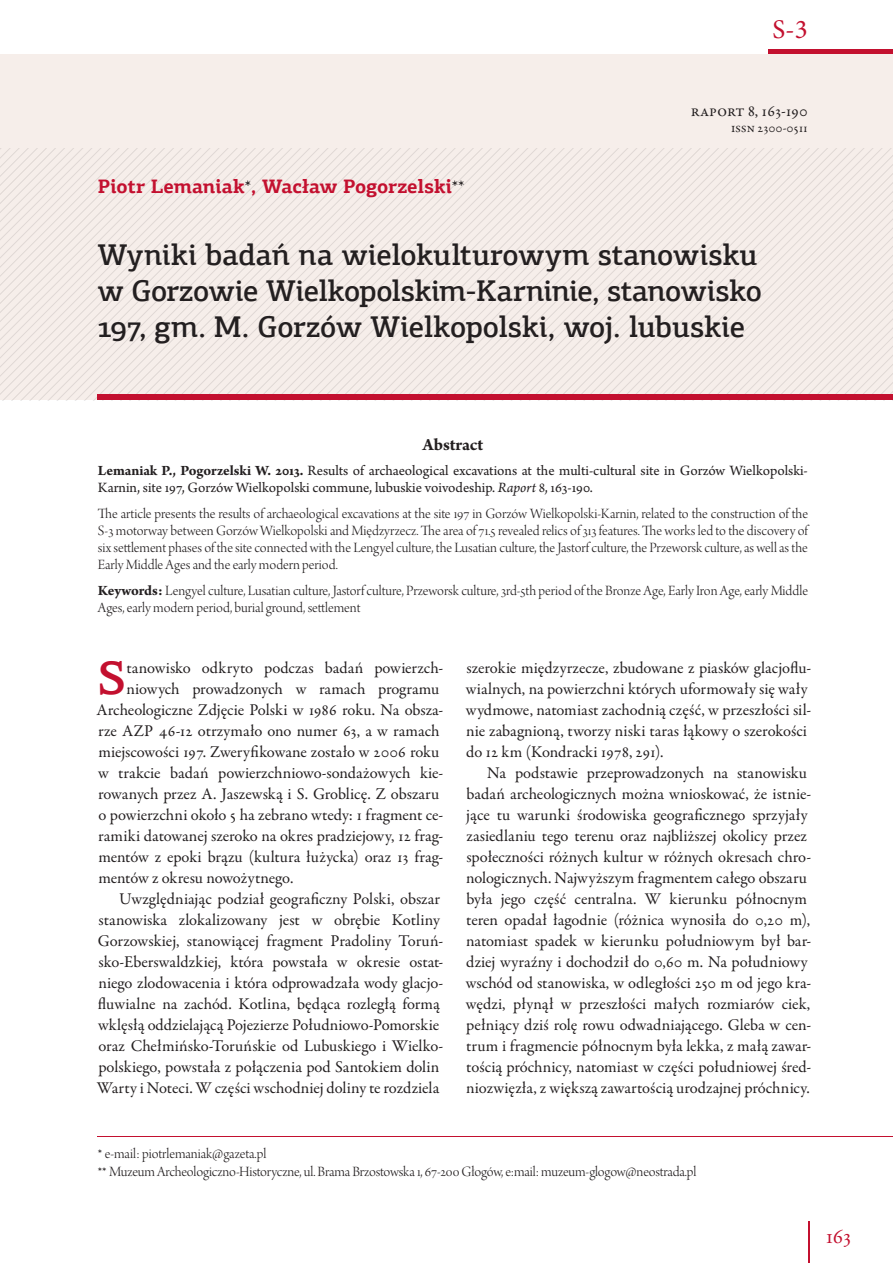
<style>
.page{position:relative;width:893px;height:1263px;background:#fff}
.page>*{position:absolute;margin:0;border:0;box-sizing:border-box;transform-origin:0 0}
.t1{font:500 46.95px "PF Agora Serif Pro";color:#c3102f}
.t2{font:500 30px/36px "PF Agora Slab Pro";letter-spacing:-.01em;color:#231f20}
.t3{font:27px "Minion Pro";color:#c3102f}
.t4{font:21px "Adobe Garamond Pro";color:#c3102f}
.t5{font:700 19.5px "PF Agora Slab Pro";color:#c3102f}
.t6{font:700 18px "Arno Pro";color:#231f20}
.t7{font:16.5px/21px "Garamond Premr Pro";letter-spacing:.005em;color:#231f20}
.t8{font:15px/17.2px "Arno Pro Light Display";color:#231f20}
.t9{font:15px/17.2px "Arno Pro";color:#231f20}
.t10{font:13.5px "Garamond Premr Pro";letter-spacing:-.01em;color:#231f20}
.s1{font-family:"Garamond Premr Pro";font-weight:400;color:#231f20}
.s2{font-weight:700}
.s3{font-style:italic}
.s4{font-family:"Arno Pro";font-weight:700}
.s5{font-family:"Garamond Premr Pro";font-size:13.5px}
</style>
<div class="page">
<div style="left:769px;top:49px;width:124px;height:6px;background:#c3102f"></div>
<hr style="left:808px;top:1221px;width:1px;height:42px;background:#c3102f">
<div style="left:0;top:55px;width:893px;height:345px;background:#f6eeea"></div>
<svg style="left:0;top:148px;width:893px;height:252px"></svg>
<div style="left:98px;top:395px;width:795px;height:5px;background:#c3102f"></div>
<hr style="left:98px;top:1136px;width:795px;height:1px;background:#c3102f">
<h3 class="t3" style="left:772px;top:13px;width:37px">S-3</h3>
<p class="t5" style="left:98px;top:174px;width:368px">Piotr Lemaniak<span class="s1">*</span>, Wacław Pogorzelski<span class="s1">**</span></p>
<p class="t7" style="left:691px;top:101px;width:119px">raport 8, 163-190</p>
<p class="t10" style="left:731px;top:120px;width:78px">issn 2300-0511</p>
<h2 class="t2" style="left:98px;top:237px;width:665px">Wyniki badań na wielokulturowym stanowisku w Gorzowie Wielkopolskim-Karninie, stanowisko<br>197, gm. M. Gorzów Wielkopolski, woj. lubuskie</h2>
<p class="t6" style="left:422px;top:434px;width:62px">Abstract</p>
<p class="t9" style="left:98px;top:462px;width:712px"><span class="s2">Lemaniak P., Pogorzelski W. 2013.</span> Results of archaeological excavations at the multi-cultural site in Gorzów Wielkopolski-<br>Karnin, site 197, Gorzów Wielkopolski commune, lubuskie voivodeship. <span class="s3">Raport</span> 8, 163-190.</p>
<p class="t8" style="left:98px;top:505px;width:712px;text-align:justify">The article presents the results of archaeological excavations at the site 197 in Gorzów Wielkopolski-Karnin, related to the construction of the S-3 motorway between Gorzów Wielkopolski and Międzyrzecz. The area of 71.5 revealed relics of 313 features. The works led to the discovery of six settlement phases of the site connected with the Lengyel culture, the Lusatian culture, the Jastorf culture, the Przeworsk culture, as well as the Early Middle Ages and the early modern period.</p>
<p class="t8" style="left:98px;top:583px;width:712px"><span class="s4">Keywords:</span> Lengyel culture, Lusatian culture, Jastorf culture, Przeworsk culture, 3rd-5th period of the Bronze Age, Early Iron Age, early Middle<br>Ages, early modern period, burial ground, settlement</p>
<h1 class="t1" style="left:98px;top:649px;width:30px">S</h1>
<p class="t7" style="left:127px;top:658px;width:318px">tanowisko odkryto podczas badań powierzch-</p>
<p class="t7" style="left:126px;top:679px;width:314px">niowych prowadzonych w ramach programu</p>
<p class="t7" style="left:96px;top:700px;width:348px">Archeologiczne Zdjęcie Polski w 1986 roku. Na obsza-</p>
<p class="t7" style="left:98px;top:721px;width:343px">rze AZP 46-12 otrzymało ono numer 63, a w ramach</p>
<p class="t7" style="left:98px;top:742px;width:342px">miejscowości 197. Zweryfikowane zostało w 2006 roku</p>
<p class="t7" style="left:98px;top:763px;width:347px">w trakcie badań powierzchniowo-sondażowych kie-</p>
<p class="t7" style="left:98px;top:784px;width:343px">rowanych przez A. Jaszewską i S. Groblicę. Z obszaru</p>
<p class="t7" style="left:98px;top:805px;width:346px">o powierzchni około 5 ha zebrano wtedy: 1 fragment ce-</p>
<p class="t7" style="left:98px;top:826px;width:347px">ramiki datowanej szeroko na okres pradziejowy, 12 frag-</p>
<p class="t7" style="left:98px;top:847px;width:347px">mentów z epoki brązu (kultura łużycka) oraz 13 frag-</p>
<p class="t7" style="left:98px;top:868px;width:197px">mentów z okresu nowożytnego.</p>
<p class="t7" style="left:119px;top:889px;width:323px">Uwzględniając podział geograficzny Polski, obszar</p>
<p class="t7" style="left:99px;top:910px;width:343px">stanowiska zlokalizowany jest w obrębie Kotliny</p>
<p class="t7" style="left:98px;top:931px;width:347px">Gorzowskiej, stanowiącej fragment Pradoliny Toruń-</p>
<p class="t7" style="left:99px;top:952px;width:346px">sko-Eberswaldzkiej, która powstała w okresie ostat-</p>
<p class="t7" style="left:98px;top:973px;width:347px">niego zlodowacenia i która odprowadzała wody glacjo-</p>
<p class="t7" style="left:98px;top:994px;width:343px">fluwialne na zachód. Kotlina, będąca rozległą formą</p>
<p class="t7" style="left:98px;top:1015px;width:343px">wklęsłą oddzielającą Pojezierze Południowo-Pomorskie</p>
<p class="t7" style="left:98px;top:1036px;width:346px">oraz Chełmińsko-Toruńskie od Lubuskiego i Wielko-</p>
<p class="t7" style="left:98px;top:1057px;width:343px">polskiego, powstała z połączenia pod Santokiem dolin</p>
<p class="t7" style="left:97px;top:1078px;width:344px">Warty i Noteci. W części wschodniej doliny te rozdziela</p>
<p class="t7" style="left:466px;top:658px;width:347px">szerokie międzyrzecze, zbudowane z piasków glacjoflu&shy;wialnych, na powierzchni których uformowały się wały wydmowe, natomiast zachodnią część, w przeszłości sil&shy;nie zabagnioną, tworzy niski taras łąkowy o szerokości do 12 km (Kondracki 1978, 291).</p>
<p class="t7" style="left:466px;top:763px;width:347px;text-indent:21px">Na podstawie przeprowadzonych na stanowisku badań archeologicznych można wnioskować, że istnie&shy;jące tu warunki środowiska geograficznego sprzyjały zasiedlaniu tego terenu oraz najbliższej okolicy przez społeczności różnych kultur w różnych okresach chro&shy;nologicznych. Najwyższym fragmentem całego obszaru była jego część centralna. W kierunku północnym teren opadał łagodnie (różnica wynosiła do 0,20 m), natomiast spadek w kierunku południowym był bar&shy;dziej wyraźny i dochodził do 0,60 m. Na południowy wschód od stanowiska, w odległości 250 m od jego kra&shy;wędzi, płynął w przeszłości małych rozmiarów ciek, pełniący dziś rolę rowu odwadniającego. Gleba w cen&shy;trum i fragmencie północnym była lekka, z małą zawar&shy;tością próchnicy, natomiast w części południowej śred&shy;niozwięzła, z większą zawartością urodzajnej próchnicy.</p>
<p class="t8" style="left:98px;top:1146px;width:600px;line-height:18px"><span class="s5">*</span> e-mail: piotrlemaniak@gazeta.pl<br><span class="s5">**</span> Muzeum Archeologiczno-Historyczne, ul. Brama Brzostowska 1, 67-200 Głogów, e:mail: muzeum-glogow@neostrada.pl</p>
<p class="t4" style="left:826px;top:1224px;width:27px">163</p>
</div>
